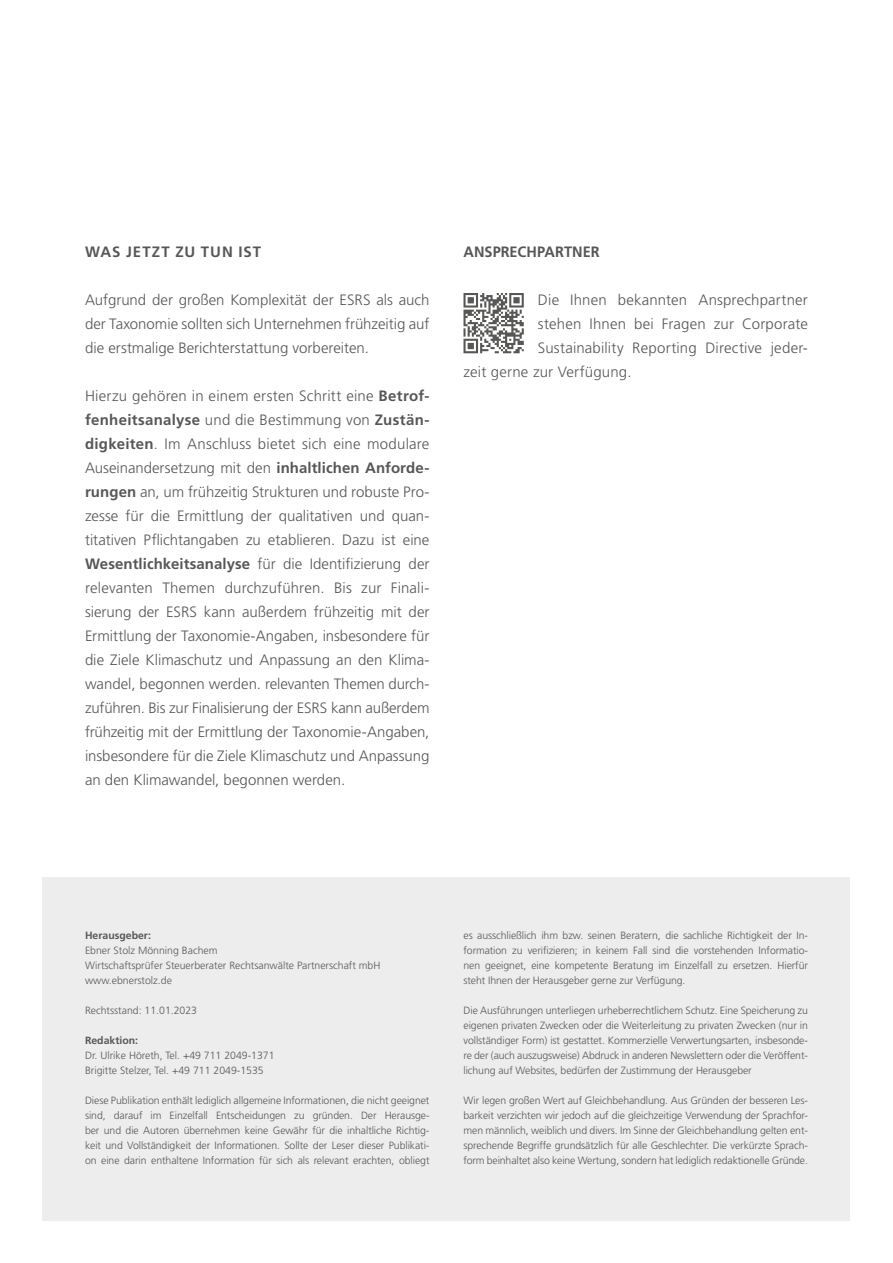
<style>
.page{position:relative;width:893px;height:1263px;background:#fff}
.page>*{position:absolute;margin:0;border:0;box-sizing:border-box;transform-origin:0 0}
.t1{font:300 15px/24px "Frutiger LT Std";letter-spacing:.005em;color:#575756;text-align:justify}
.t2{font:700 15px "Frutiger LT Std";letter-spacing:.06em;color:#575756}
.t3{font:700 15px "Frutiger LT Std";letter-spacing:.005em;color:#575756}
.t4{font:300 10.5px/15px "Frutiger LT Std";letter-spacing:-.01em;color:#575756;text-align:justify}
.t5{font:700 10.5px "Frutiger LT Std";color:#575756}
.s1{font-weight:700}
</style>
<div class="page">
<div style="left:43px;top:877px;width:807px;height:343px;background:#ededed"></div>
<svg style="left:463px;top:293px;width:61px;height:60px"></svg>
<h1 class="t2" style="left:85px;top:243px;width:178px">WAS JETZT ZU TUN IST</h1>
<h1 class="t1" style="left:85px;top:288px;width:346px">Aufgrund der großen Komplexität der ESRS als auch der Taxonomie sollten sich Unternehmen frühzeitig auf die erstmalige Berichterstattung vorbereiten.</h1>
<p class="t1" style="left:85px;top:384px;width:346px">Hierzu gehören in einem ersten Schritt eine <span class="s1">Betrof&shy;fenheitsanalyse</span> und die Bestimmung von <span class="s1">Zustän&shy;digkeiten</span>. Im Anschluss bietet sich eine modulare Auseinandersetzung mit den <span class="s1">inhaltlichen Anforde&shy;rungen</span> an, um frühzeitig Strukturen und robuste Pro&shy;zesse für die Ermittlung der qualitativen und quan&shy;titativen Pflichtangaben zu etablieren. Dazu ist eine <span class="s1">Wesentlichkeitsanalyse</span> für die Identifizierung der relevanten Themen durchzuführen. Bis zur Finali&shy;sierung der ESRS kann außerdem frühzeitig mit der Ermittlung der Taxonomie-Angaben, insbesondere für die Ziele Klimaschutz und Anpassung an den Klima&shy;wandel, begonnen werden. relevanten Themen durch&shy;zuführen. Bis zur Finalisierung der ESRS kann außerdem frühzeitig mit der Ermittlung der Taxonomie-Angaben, insbesondere für die Ziele Klimaschutz und Anpassung an den Klimawandel, begonnen werden.</p>
<h1 class="t3" style="left:463px;top:243px;width:138px">ANSPRECHPARTNER</h1>
<h1 class="t1" style="left:538px;top:288px;width:272px">Die Ihnen bekannten Ansprechpartner</h1>
<h1 class="t1" style="left:538px;top:312px;width:271px">stehen Ihnen bei Fragen zur Corporate</h1>
<h1 class="t1" style="left:538px;top:336px;width:271px">Sustainability Reporting Directive jeder-</h1>
<h1 class="t1" style="left:463px;top:360px;width:169px">zeit gerne zur Verfügung.</h1>
<p class="t5" style="left:85px;top:929px;width:67px">Herausgeber:</p>
<p class="t4" style="left:85px;top:943px;width:297px;text-align:left">Ebner Stolz Mönning Bachem<br>Wirtschaftsprüfer Steuerberater Rechtsanwälte Partnerschaft mbH www.ebnerstolz.de</p>
<p class="t4" style="left:85px;top:1003px;width:114px">Rechtsstand: 11.01.2023</p>
<p class="t5" style="left:85px;top:1034px;width:55px">Redaktion:</p>
<p class="t4" style="left:85px;top:1048px;width:191px">Dr. Ulrike Höreth, Tel. +49 711 2049-1371<br>Brigitte Stelzer, Tel. +49 711 2049-1535</p>
<p class="t4" style="left:85px;top:1093px;width:346px">Diese Publikation enthält lediglich allgemeine Informationen, die nicht geeignet sind, darauf im Einzelfall Entscheidungen zu gründen. Der Herausge&shy;ber und die Autoren übernehmen keine Gewähr für die inhaltliche Richtig&shy;keit und Vollständigkeit der Informationen. Sollte der Leser dieser Publikati&shy;on eine darin enthaltene Information für sich als relevant erachten, obliegt</p>
<p class="t4" style="left:463px;top:928px;width:346px">es ausschließlich ihm bzw. seinen Beratern, die sachliche Richtigkeit der In&shy;formation zu verifizieren; in keinem Fall sind die vorstehenden Informatio&shy;nen geeignet, eine kompetente Beratung im Einzelfall zu ersetzen. Hierfür steht Ihnen der Herausgeber gerne zur Verfügung.</p>
<p class="t4" style="left:463px;top:1003px;width:346px">Die Ausführungen unterliegen urheberrechtlichem Schutz. Eine Speicherung zu eigenen privaten Zwecken oder die Weiterleitung zu privaten Zwecken (nur in vollständiger Form) ist gestattet. Kommerzielle Verwertungsarten, insbesonde&shy;re der (auch auszugsweise) Abdruck in anderen Newslettern oder die Veröffent&shy;lichung auf Websites, bedürfen der Zustimmung der Herausgeber</p>
<p class="t4" style="left:463px;top:1093px;width:346px">Wir legen großen Wert auf Gleichbehandlung. Aus Gründen der besseren Les&shy;barkeit verzichten wir jedoch auf die gleichzeitige Verwendung der Sprachfor&shy;men männlich, weiblich und divers. Im Sinne der Gleichbehandlung gelten ent&shy;sprechende Begriffe grundsätzlich für alle Geschlechter. Die verkürzte Sprach&shy;form beinhaltet also keine Wertung, sondern hat lediglich redaktionelle Gründe.</p>
</div>
